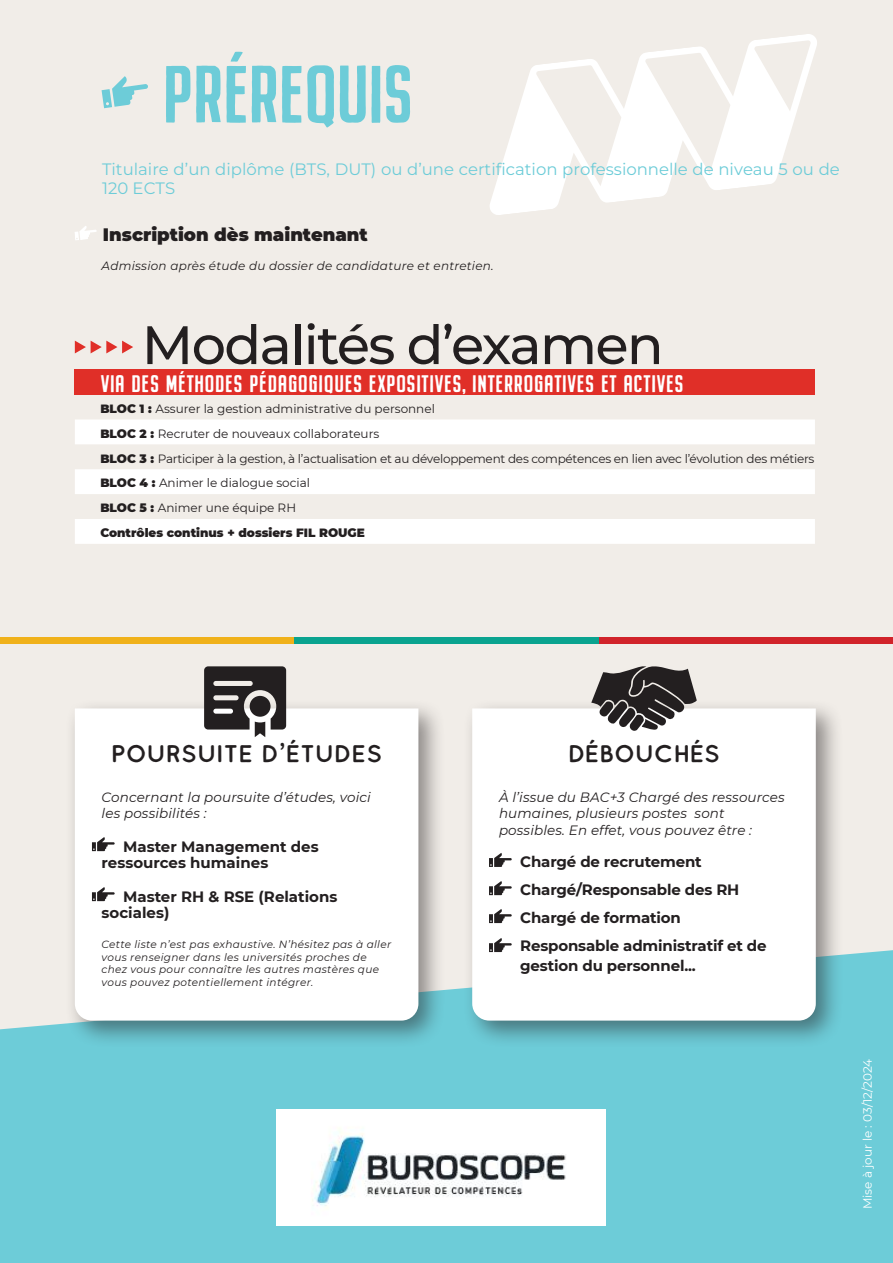
<style>
.page{position:relative;width:893px;height:1263px;background:#f1ede8}
.page>*{position:absolute;margin:0;border:0;box-sizing:border-box;transform-origin:0 0}
.t1{font:81px "Buckwheat TC";letter-spacing:-.04em;color:#6dccd8}
.t2{font:500 54px "Montserrat";letter-spacing:-.03em;color:#231f20}
.t3{font:24px "Buckwheat TC";color:#fff}
.t4{font:24px "Buckwheat TC Sans";letter-spacing:.02em;color:#231f20}
.t5{font:900 18px "Montserrat";color:#231f20}
.t6{font:100 16.5px/19.8px "Montserrat";color:#6dccd8}
.t7{font:700 15px/28px "Montserrat";letter-spacing:-.01em;color:#231f20}
.t8{font:italic 13.5px/16.5px "Montserrat";letter-spacing:.01em;color:#231f20}
.t9{font:12px/24.9px "Montserrat";letter-spacing:-.005em;color:#231f20}
.t10{font:italic 100 12px "Montserrat";letter-spacing:.02em;color:#231f20}
.t11{font:12px "Montserrat";color:#fff}
.t12{font:italic 10.5px/12.6px "Montserrat";letter-spacing:.03em;color:#231f20}
.s1{font-weight:900}
</style>
<div class="page">
<svg style="left:490px;top:34px;width:327px;height:181px"></svg>
<div style="left:0;top:950px;width:893px;height:313px;background:#6dccd8"></div>
<div style="left:0;top:637px;width:294px;height:7px;background:#f0b11a"></div>
<div style="left:599px;top:637px;width:294px;height:7px;background:#d1232a"></div>
<div style="left:294px;top:637px;width:305px;height:7px;background:#0aa38f"></div>
<div style="left:463px;top:699px;width:380px;height:349px;background:#231f20;opacity:.5"></div>
<div style="left:472px;top:708px;width:344px;height:312px;background:#fff"></div>
<svg style="left:489px;top:853px;width:23px;height:14px"></svg>
<svg style="left:591px;top:666px;width:106px;height:65px;background:#6e6b6b"></svg>
<div style="left:65px;top:699px;width:381px;height:349px;background:#231f20;opacity:.5"></div>
<div style="left:75px;top:708px;width:343px;height:312px;background:#fff"></div>
<svg style="left:92px;top:837px;width:23px;height:14px"></svg>
<svg style="left:204px;top:666px;width:82px;height:71px;background:#5d595a"></svg>
<svg style="left:489px;top:881px;width:23px;height:14px"></svg>
<svg style="left:489px;top:909px;width:23px;height:14px"></svg>
<svg style="left:489px;top:938px;width:23px;height:14px"></svg>
<svg style="left:92px;top:887px;width:23px;height:14px"></svg>
<svg style="left:75px;top:341px;width:58px;height:12px"></svg>
<div style="left:75px;top:369px;width:740px;height:26px;background:#e02f28"></div>
<svg style="left:75px;top:419px;width:740px;height:125px;fill:#fff"></svg>
<svg style="left:75px;top:226px;width:22px;height:14px"></svg>
<svg style="left:102px;top:76px;width:46px;height:32px"></svg>
<img style="left:277px;top:1109px;width:328px;height:117px">
<h1 class="t1" style="left:162px;top:46px;width:255px">PRÉREQUIS</h1>
<h3 class="t6" style="left:102px;top:158px;width:739px">Titulaire d’un diplôme (BTS, DUT) ou d’une certification professionnelle de niveau 5 ou de<br>120 ECTS</h3>
<h3 class="t5" style="left:103px;top:221px;width:266px">Inscription dès maintenant</h3>
<p class="t10" style="left:102px;top:258px;width:394px">Admission après étude du dossier de candidature et entretien.</p>
<h2 class="t2" style="left:142px;top:307px;width:523px">Modalités d’examen</h2>
<h3 class="t3" style="left:100px;top:369px;width:585px">VIA DES MÉTHODES PÉDAGOGIQUES EXPOSITIVES, INTERROGATIVES ET ACTIVES</h3>
<p class="t9" style="left:100px;top:396px;width:715px"><span class="s1">BLOC 1 :</span> Assurer la gestion administrative du personnel<br><span class="s1">BLOC 2 :</span> Recruter de nouveaux collaborateurs<br><span class="s1">BLOC 3 :</span> Participer à la gestion, à l’actualisation et au développement des compétences en lien avec l’évolution des métiers <span class="s1">BLOC 4 :</span> Animer le dialogue social<br><span class="s1">BLOC 5 :</span> Animer une équipe RH<br><span class="s1">Contrôles continus + dossiers FIL ROUGE</span></p>
<h3 class="t4" style="left:111px;top:739px;width:273px">POURSUITE D’ÉTUDES</h3>
<p class="t8" style="left:102px;top:788px;width:271px">Concernant la poursuite d’études, voici les possibilités :</p>
<p class="t7" style="left:102px;top:837px;width:219px;line-height:16.5px;text-indent:22px">Master Management des ressources humaines</p>
<p class="t7" style="left:102px;top:888px;width:237px;line-height:16.5px;text-indent:22px">Master RH &amp; RSE (Relations sociales)</p>
<p class="t12" style="left:102px;top:938px;width:291px">Cette liste n’est pas exhaustive. N’hésitez pas à aller vous renseigner dans les universités proches de chez vous pour connaître les autres mastères que vous pouvez potentiellement intégrer.</p>
<h3 class="t4" style="left:568px;top:739px;width:153px">DÉBOUCHÉS</h3>
<p class="t8" style="left:499px;top:788px;width:287px">À l’issue du BAC+3 Chargé des ressources humaines, plusieurs postes sont possibles. En effet, vous pouvez être :</p>
<p class="t7" style="left:520px;top:847px;width:248px">Chargé de recrutement<br>Chargé/Responsable des RH<br>Chargé de formation<br>Responsable administratif et de</p>
<p class="t7" style="left:520px;top:950px;width:177px">gestion du personnel...</p>
<p class="t11" style="left:859px;top:1209px;width:152px;rotate:-90deg">Mise à jour le : 03/12/2024</p>
</div>
